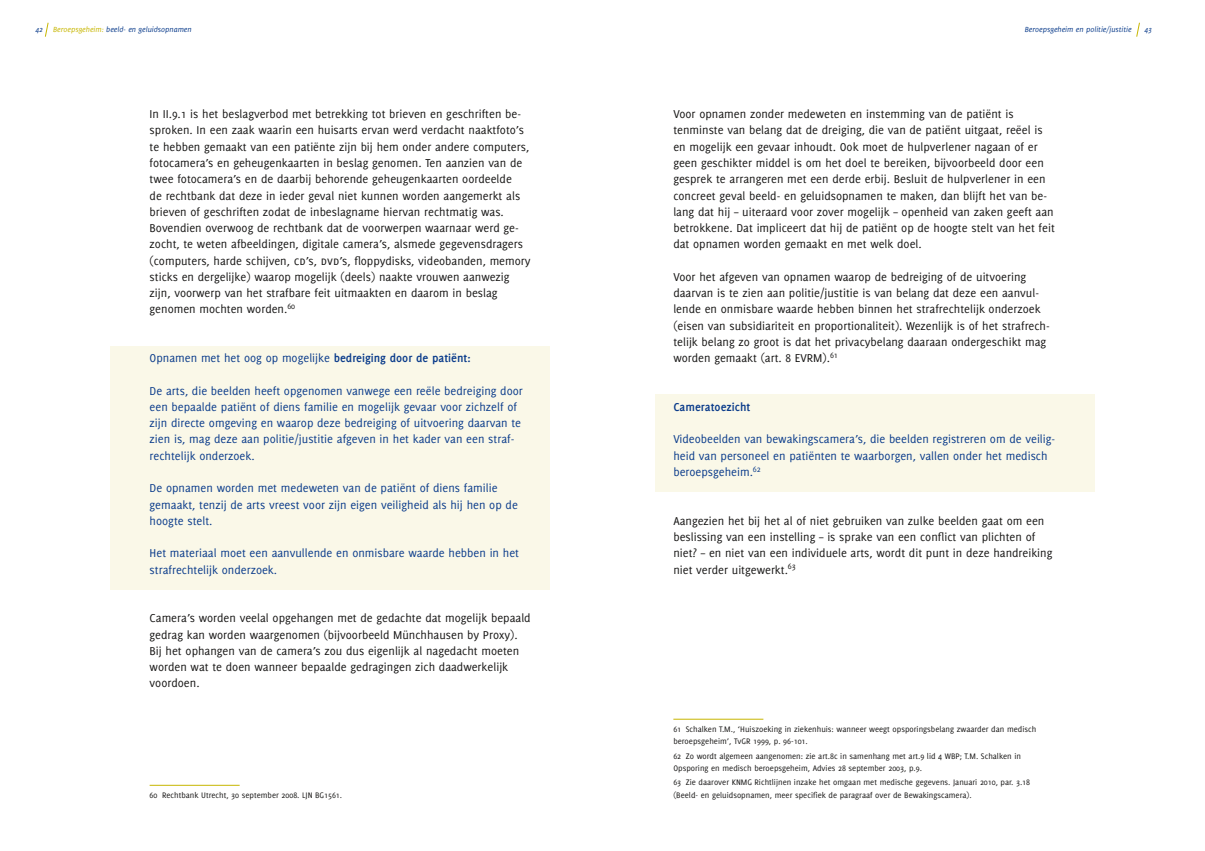
<style>
.page{position:relative;width:1205px;height:851px;background:#fff}
.page>*{position:absolute;margin:0;border:0;box-sizing:border-box;transform-origin:0 0}
.t1{font:12.5px/16.2px "Delicious";color:#181716}
.t2{font:12.5px/16.2px "Delicious";color:#0b3c8b}
.t3{font:700 12.5px "Delicious";color:#0b3c8b}
.t4{font:8.75px/12.5px "Delicious";color:#181716}
.t5{font:italic 8.12px "Delicious";color:#0b3c8b}
.s1{color:#c7b600}
.s2{font-family:"Delicious Small Caps"}
.s3{font-weight:700}
</style>
<div class="page">
<svg style="left:45px;top:22px;width:3px;height:15px"></svg>
<svg style="left:1136px;top:22px;width:4px;height:15px"></svg>
<div style="left:110px;top:346px;width:439px;height:243px;background:#faf8e8"></div>
<div style="left:656px;top:394px;width:438px;height:98px;background:#faf8e8"></div>
<hr style="left:150px;top:784px;width:90px;height:1px;background:#c7b600">
<hr style="left:673px;top:718px;width:90px;height:1px;background:#c7b600">
<p class="t5" style="left:35px;top:24px;width:9px">42</p>
<p class="t5" style="left:53px;top:24px;width:140px"><span class="s1">Beroepsgeheim:</span> beeld- en geluidsopnamen</p>
<p class="t5" style="left:1025px;top:24px;width:108px">Beroepsgeheim en politie/justitie</p>
<p class="t5" style="left:1144px;top:24px;width:9px">43</p>
<p class="t1" style="left:150px;top:106px;width:382px">In II.9.1 is het beslagverbod met betrekking tot brieven en geschriften be&shy;sproken. In een zaak waarin een huisarts ervan werd verdacht naaktfoto’s te hebben gemaakt van een patiënte zijn bij hem onder andere computers, fotocamera’s en geheugenkaarten in beslag genomen. Ten aanzien van de twee fotocamera’s en de daarbij behorende geheugenkaarten oordeelde<br>de rechtbank dat deze in ieder geval niet kunnen worden aangemerkt als brieven of geschriften zodat de inbeslagname hiervan rechtmatig was.<br>Bovendien overwoog de rechtbank dat de voorwerpen waarnaar werd ge&shy;zocht, te weten afbeeldingen, digitale camera’s, alsmede gegevensdragers (computers, harde schijven, <span class="s2">cd</span>’s, <span class="s2">dvd</span>’s, floppydisks, videobanden, memory sticks en dergelijke) waarop mogelijk (deels) naakte vrouwen aanwezig zijn, voorwerp van het strafbare feit uitmaakten en daarom in beslag genomen mochten worden.<sup>60</sup></p>
<p class="t2" style="left:150px;top:350px;width:322px">Opnamen met het oog op mogelijke <span class="s3">bedreiging door de patiënt:</span></p>
<p class="t2" style="left:150px;top:382px;width:375px">De arts, die beelden heeft opgenomen vanwege een reële bedreiging door een bepaalde patiënt of diens familie en mogelijk gevaar voor zichzelf of zijn directe omgeving en waarop deze bedreiging of uitvoering daarvan te zien is, mag deze aan politie/justitie afgeven in het kader van een straf&shy;rechtelijk onderzoek.</p>
<p class="t2" style="left:150px;top:480px;width:370px">De opnamen worden met medeweten van de patiënt of diens familie gemaakt, tenzij de arts vreest voor zijn eigen veiligheid als hij hen op de hoogte stelt.</p>
<p class="t2" style="left:150px;top:545px;width:371px">Het materiaal moet een aanvullende en onmisbare waarde hebben in het strafrechtelijk onderzoek.</p>
<p class="t1" style="left:150px;top:610px;width:382px">Camera’s worden veelal opgehangen met de gedachte dat mogelijk bepaald gedrag kan worden waargenomen (bijvoorbeeld Münchhausen by Proxy).<br>Bij het ophangen van de camera’s zou dus eigenlijk al nagedacht moeten worden wat te doen wanneer bepaalde gedragingen zich daadwerkelijk voordoen.</p>
<p class="t4" style="left:150px;top:788px;width:194px">60 Rechtbank Utrecht, 30 september 2008. LJN BG1561.</p>
<p class="t1" style="left:673px;top:106px;width:383px">Voor opnamen zonder medeweten en instemming van de patiënt is tenminste van belang dat de dreiging, die van de patiënt uitgaat, reëel is en mogelijk een gevaar inhoudt. Ook moet de hulpverlener nagaan of er geen geschikter middel is om het doel te bereiken, bijvoorbeeld door een gesprek te arrangeren met een derde erbij. Besluit de hulpverlener in een concreet geval beeld- en geluidsopnamen te maken, dan blijft het van be&shy;lang dat hij – uiteraard voor zover mogelijk – openheid van zaken geeft aan betrokkene. Dat impliceert dat hij de patiënt op de hoogte stelt van het feit dat opnamen worden gemaakt en met welk doel.</p>
<p class="t1" style="left:673px;top:268px;width:378px">Voor het afgeven van opnamen waarop de bedreiging of de uitvoering daarvan is te zien aan politie/justitie is van belang dat deze een aanvul&shy;lende en onmisbare waarde hebben binnen het strafrechtelijk onderzoek (eisen van subsidiariteit en proportionaliteit). Wezenlijk is of het strafrech&shy;telijk belang zo groot is dat het privacybelang daaraan ondergeschikt mag worden gemaakt (art. 8 EVRM).<sup>61</sup></p>
<p class="t3" style="left:673px;top:399px;width:78px">Cameratoezicht</p>
<p class="t2" style="left:673px;top:431px;width:383px">Videobeelden van bewakingscamera’s, die beelden registreren om de veilig&shy;heid van personeel en patiënten te waarborgen, vallen onder het medisch beroepsgeheim.<sup>62</sup></p>
<p class="t1" style="left:673px;top:512px;width:380px">Aangezien het bij het al of niet gebruiken van zulke beelden gaat om een beslissing van een instelling – is sprake van een conflict van plichten of niet? – en niet van een individuele arts, wordt dit punt in deze handreiking niet verder uitgewerkt.<sup>63</sup></p>
<p class="t4" style="left:673px;top:722px;width:364px">61 Schalken T.M., ‘Huiszoeking in ziekenhuis: wanneer weegt opsporingsbelang zwaarder dan medisch beroepsgeheim’, TvGR 1999, p. 96-101.</p>
<p class="t4" style="left:673px;top:749px;width:349px">62 Zo wordt algemeen aangenomen: zie art.8c in samenhang met art.9 lid 4 WBP; T.M. Schalken in<br>Opsporing en medisch beroepsgeheim, Advies 28 september 2003, p.9.</p>
<p class="t4" style="left:673px;top:776px;width:358px">63 Zie daarover KNMG Richtlijnen inzake het omgaan met medische gegevens. Januari 2010, par. 3.18 (Beeld- en geluidsopnamen, meer specifiek de paragraaf over de Bewakingscamera).</p>
</div>
